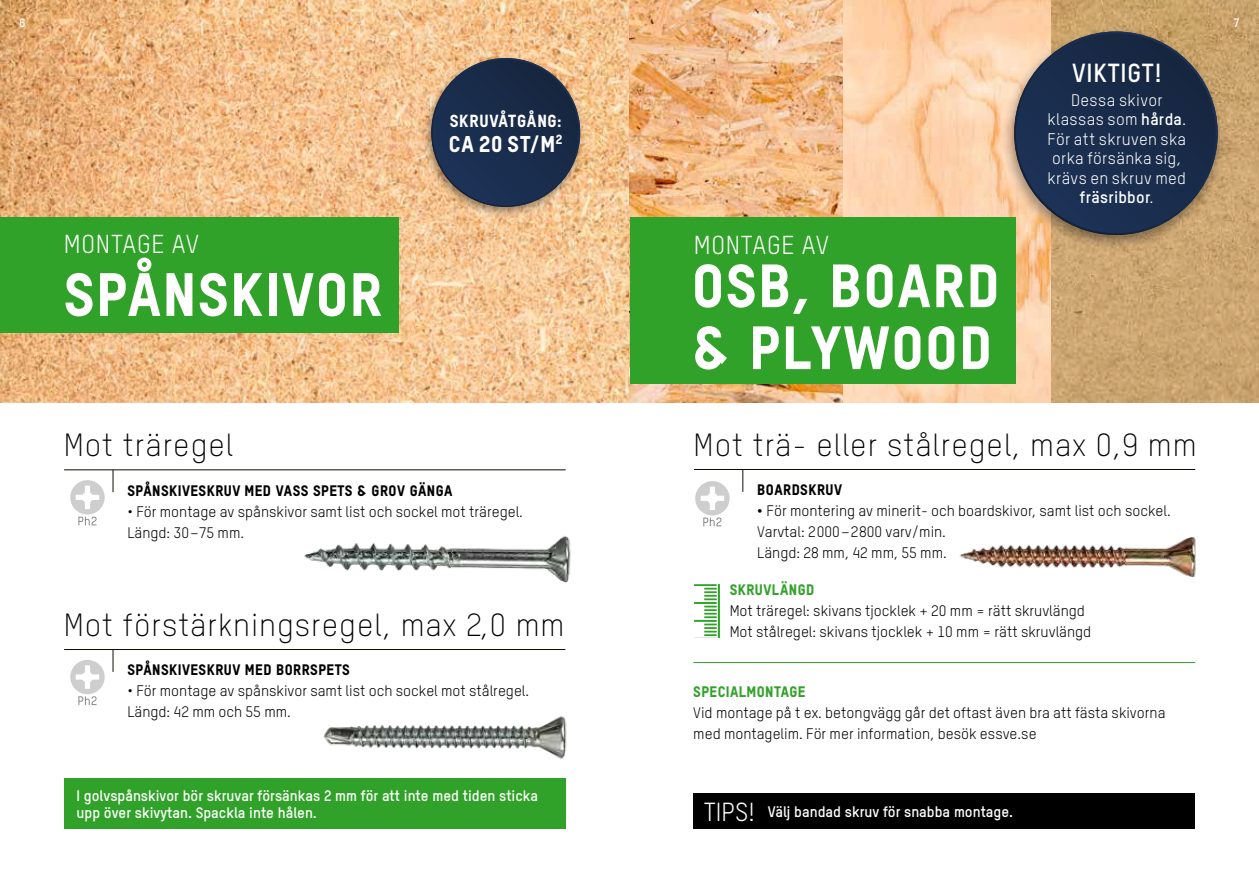
<style>
.page{position:relative;width:1259px;height:893px;background:#fff}
.page>*{position:absolute;margin:0;border:0;box-sizing:border-box;transform-origin:0 0}
.t1{font:800 60px/61.9px "TSTAR";letter-spacing:.03em;color:#fff}
.t2{font:300 31.5px "TSTAR";letter-spacing:.03em;color:#000}
.t3{font:700 25.65px "TSTAR";letter-spacing:.03em;color:#fff}
.t4{font:25.5px "TSTAR";letter-spacing:.03em;color:#fff}
.t5{font:800 22.5px "TSTAR";color:#fff}
.t6{font:800 17.25px "TSTAR";letter-spacing:.035em;color:#fff}
.t7{font:16.5px/19.5px "TSTAR";letter-spacing:.02em;color:#fff;text-align:center}
.t8{font:15px/21px "TSTAR";color:#000}
.t9{font:700 15px/16.5px "TSTAR";color:#fff}
.t10{font:800 15px "TSTAR";letter-spacing:.03em;color:#000}
.t11{font:800 15px "TSTAR";letter-spacing:.03em;color:#31a229}
.t12{font:700 12px "TSTAR";color:#fff}
.s1{font-weight:700}
.s2{font-weight:800}
.s3{font-weight:400;font-size:25.65px}
</style>
<div class="page">
<img style="left:0;top:0;width:1259px;height:403px">
<hr style="left:693px;top:662px;width:502px;height:1px;background:#31a229">
<svg style="left:70px;top:660px;width:35px;height:46px"></svg>
<hr style="left:64px;top:649px;width:501px;height:1px;background:#100d00">
<svg style="left:113px;top:650px;width:1px;height:22px"></svg>
<div style="left:64px;top:779px;width:502px;height:50px;background:#31a229"></div>
<div style="left:0;top:217px;width:398px;height:115px;background:#31a229"></div>
<hr style="left:64px;top:469px;width:502px;height:1px;background:#100d00">
<svg style="left:113px;top:470px;width:1px;height:22px"></svg>
<svg style="left:70px;top:480px;width:35px;height:46px"></svg>
<img style="left:304px;top:535px;width:267px;height:48px">
<div style="left:693px;top:793px;width:502px;height:35px;background:#000"></div>
<div style="left:630px;top:217px;width:385px;height:166px;background:#31a229"></div>
<div style="left:421px;top:54px;width:166px;height:165px;background:#000;opacity:.4"></div>
<svg style="left:431px;top:58px;width:149px;height:149px;background:#c9a57f"></svg>
<div style="left:433px;top:59px;width:146px;height:146px;background:#192c4b;border-radius:73px"></div>
<svg style="left:694px;top:584px;width:26px;height:53px"></svg>
<hr style="left:694px;top:469px;width:501px;height:1px;background:#100d00">
<svg style="left:742px;top:470px;width:1px;height:22px"></svg>
<svg style="left:695px;top:481px;width:35px;height:46px"></svg>
<img style="left:959px;top:537px;width:238px;height:41px">
<div style="left:1001px;top:26px;width:225px;height:225px;background:#000;opacity:.4"></div>
<svg style="left:1014px;top:31px;width:203px;height:204px;background:#b69975"></svg>
<div style="left:1016px;top:34px;width:199px;height:199px;background:#192c4b;border-radius:100px"></div>
<img style="left:323px;top:716px;width:244px;height:43px">
<p class="t12" style="left:20px;top:16px;width:8px">6</p>
<p class="t12" style="left:1233px;top:16px;width:7px">7</p>
<h3 class="t4" style="left:64px;top:229px;width:137px">MONTAGE AV</h3>
<h1 class="t1" style="left:64px;top:262px;width:320px">SPÅNSKIVOR</h1>
<p class="t6" style="left:450px;top:110px;width:113px">SKRUVÅTGÅNG:</p>
<h3 class="t5" style="left:449px;top:130px;width:115px">CA 20 ST/M<sup>2</sup></h3>
<h2 class="t2" style="left:64px;top:426px;width:171px">Mot träregel</h2>
<p class="t10" style="left:127px;top:481px;width:326px">SPÅNSKIVESKRUV MED VASS SPETS &amp; GROV GÄNGA</p>
<p class="t8" style="left:127px;top:501px;width:397px">• För montage av spånskivor samt list och sockel mot träregel.<br>Längd: 30–75 mm.</p>
<h2 class="t2" style="left:64px;top:607px;width:502px">Mot förstärkningsregel, max 2,0 mm</h2>
<p class="t10" style="left:127px;top:661px;width:224px">SPÅNSKIVESKRUV MED BORRSPETS</p>
<p class="t8" style="left:127px;top:680px;width:403px">• För montage av spånskivor samt list och sockel mot stålregel.<br>Längd: 42 mm och 55 mm.</p>
<p class="t9" style="left:77px;top:787px;width:463px">I golvspånskivor bör skruvar försänkas 2 mm för att inte med tiden sticka upp över skivytan. Spackla inte hålen.</p>
<h3 class="t4" style="left:693px;top:230px;width:137px">MONTAGE AV</h3>
<h1 class="t1" style="left:692px;top:254px;width:309px">OSB, BOARD &amp; PLYWOOD</h1>
<h3 class="t3" style="left:1072px;top:57px;width:91px">VIKTIGT!</h3>
<p class="t7" style="left:1047px;top:90px;width:140px">Dessa skivor klassas som <span class="s1">hårda</span>.<br>För att skruven ska orka försänka sig, krävs en skruv med <span class="s1">fräsribbor</span>.</p>
<h2 class="t2" style="left:693px;top:426px;width:504px">Mot trä- eller stålregel, max 0,9 mm</h2>
<p class="t10" style="left:757px;top:481px;width:86px">BOARDSKRUV</p>
<p class="t8" style="left:757px;top:500px;width:415px"><span class="s2">•</span> För montering av minerit- och boardskivor, samt list och sockel.<br>Varvtal: 2000–2800 varv/min.<br>Längd: 28 mm, 42 mm, 55 mm.</p>
<p class="t11" style="left:729px;top:580px;width:86px">SKRUVLÄNGD</p>
<p class="t8" style="left:729px;top:600px;width:363px">Mot träregel: skivans tjocklek + 20 mm = rätt skruvlängd<br>Mot stålregel: skivans tjocklek + 10 mm = rätt skruvlängd</p>
<p class="t11" style="left:693px;top:682px;width:114px">SPECIALMONTAGE</p>
<p class="t8" style="left:693px;top:702px;width:474px">Vid montage på t ex. betongvägg går det oftast även bra att fästa skivorna med montagelim. För mer information, besök essve.se</p>
<p class="t9" style="left:704px;top:804px;width:311px"><span class="s3">TIPS!</span> Välj bandad skruv för snabba montage.</p>
</div>
